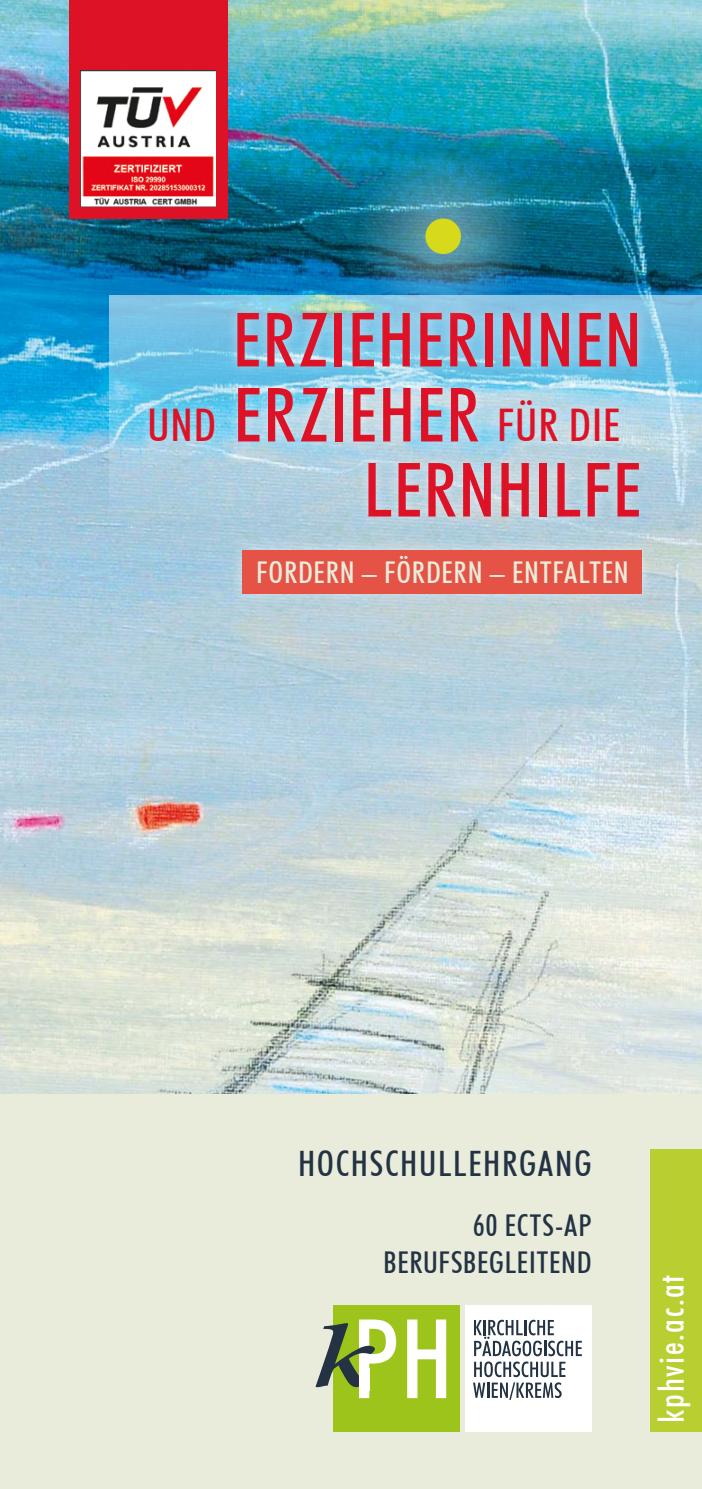
<style>
.page{position:relative;width:702px;height:1489px;background:#fff}
.page>*{position:absolute;margin:0;border:0;box-sizing:border-box;transform-origin:0 0}
.t1{font:500 condensed 75px "Futura BT";letter-spacing:.015em;color:#de1227}
.t2{font:500 condensed 45px "Futura BT";letter-spacing:.02em;color:#de1227}
.t3{font:500 condensed 35px "Futura BT";letter-spacing:.05em;color:#233344}
.t4{font:500 condensed 35px "Futura BT";letter-spacing:.045em;color:#fff}
.t5{font:500 condensed 30px "Futura BT";letter-spacing:.025em;color:#e9ecdb}
.t6{font:500 condensed 30px/37px "Futura BT";letter-spacing:.025em;color:#233344;text-align:right}
.s1{font-size:75px}
</style>
<div class="page">
<img style="left:0;top:0;width:702px;height:1094px">
<div style="left:0;top:1094px;width:702px;height:394px;background:#e9ecdb"></div>
<svg style="left:110px;top:295px;width:592px;height:316px;background:#a1cce0"></svg>
<div style="left:137px;top:300px;width:513px;height:229px;background:#fff;opacity:.5"></div>
<div style="left:229px;top:537px;width:425px;height:69px;background:#fff;opacity:.5"></div>
<div style="left:242px;top:550px;width:399px;height:43px;background:#e55246"></div>
<div style="left:465px;top:1304px;width:126px;height:127px;background:#fff"></div>
<div style="left:333px;top:1305px;width:127px;height:126px;background:#9dc41a"></div>
<svg style="left:407px;top:1319px;width:39px;height:78px"></svg>
<svg style="left:315px;top:1319px;width:81px;height:78px"></svg>
<svg style="left:474px;top:1319px;width:108px;height:57px"></svg>
<svg style="left:473px;top:1382px;width:88px;height:17px"></svg>
<div style="left:359px;top:1368px;width:10px;height:22px;background:#fff"></div>
<div style="left:650px;top:1149px;width:52px;height:282px;background:#b9cf31"></div>
<div style="left:69px;top:0;width:158px;height:218px;background:#de1227"></div>
<img style="left:80px;top:70px;width:136px;height:136px">
<div style="left:355px;top:148px;width:176px;height:176px;background:#fff;opacity:.73"></div>
<div style="left:425px;top:218px;width:36px;height:36px;background:#d7da1a;border-radius:50%"></div>
<h1 class="t1" style="left:233px;top:294px;width:410px">ERZIEHERINNEN</h1>
<h2 class="t2" style="left:147px;top:398px;width:474px">UND <span class="s1">ERZIEHER</span> FÜR DIE</h2>
<h1 class="t1" style="left:363px;top:444px;width:279px">LERNHILFE</h1>
<p class="t5" style="left:256px;top:554px;width:374px">FORDERN – FÖRDERN – ENTFALTEN</p>
<p class="t3" style="left:298px;top:1142px;width:295px">HOCHSCHULLEHRGANG</p>
<p class="t6" style="left:383px;top:1206px;width:209px">60 ECTS-AP<br>BERUFSBEGLEITEND</p>
<p class="t4" style="left:650px;top:1422px;width:149px;rotate:-90deg">kphvie.ac.at</p>
</div>
